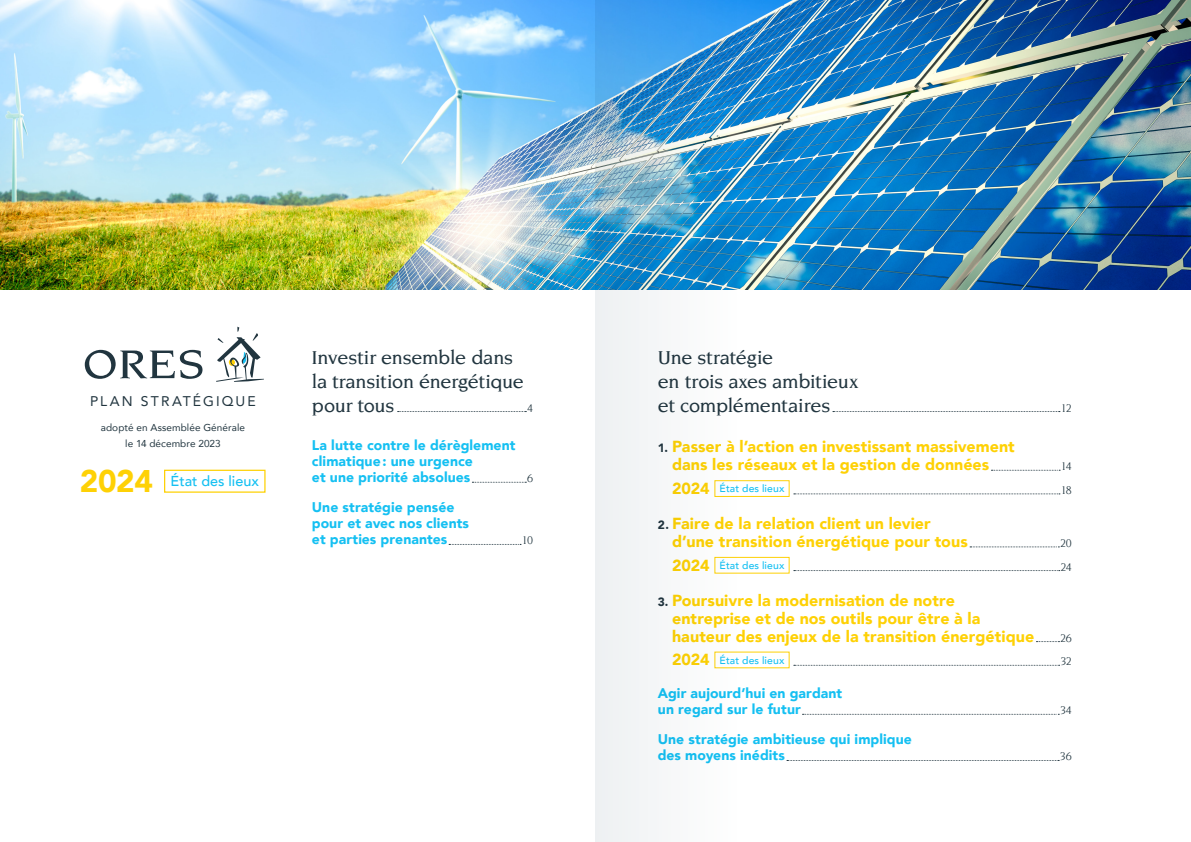
<style>
.page{position:relative;width:1191px;height:842px;background:#fff}
.page>*{position:absolute;margin:0;border:0;box-sizing:border-box;transform-origin:0 0}
.INTRO{font:900 31.3px "Avenir";color:#fed105}
.BODY_txt{font:500 20px/24px "Novarese Std";letter-spacing:-.015em;color:#21353f}
.TITRE_1{font:900 16px/18px "Avenir";letter-spacing:.005em;color:#fed105}
.INTRO-2{font:500 14.4px "Avenir";color:#15c0f2}
.TITRE_1-2{font:900 14px/16px "Avenir";letter-spacing:.005em;color:#15c0f2}
.BODY_txt-2{font:14px "Avenir";letter-spacing:.145em;color:#21353f}
.TITRE_1-3{font:12px "Novarese Std";letter-spacing:-.04em;color:#21353f}
.BODY_txt-3{font:12px "Novarese Std";color:#21353f}
.INTRO-3{font:500 10.4px "Avenir";letter-spacing:.01em;color:#15c0f2}
.BODY_txt-4{font:10px/16px "Avenir";letter-spacing:.005em;color:#21353f;text-align:center}
.s1{font-size:12px;color:#21353f}
</style>
<div class="page">
<svg style="left:85px;top:350px;width:117px;height:29px"></svg>
<svg style="left:216px;top:327px;width:48px;height:55px"></svg>
<svg style="left:397px;top:411px;width:129px;height:1px"></svg>
<svg style="left:472px;top:482px;width:54px;height:1px"></svg>
<svg style="left:449px;top:544px;width:72px;height:1px"></svg>
<svg style="left:833px;top:411px;width:227px;height:1px"></svg>
<svg style="left:991px;top:470px;width:69px;height:1px"></svg>
<svg style="left:794px;top:494px;width:266px;height:1px"></svg>
<svg style="left:970px;top:547px;width:89px;height:1px"></svg>
<svg style="left:794px;top:570px;width:265px;height:1px"></svg>
<svg style="left:1036px;top:641px;width:23px;height:1px"></svg>
<svg style="left:794px;top:665px;width:265px;height:1px"></svg>
<svg style="left:802px;top:714px;width:257px;height:1px"></svg>
<svg style="left:787px;top:760px;width:272px;height:1px"></svg>
<div style="left:714px;top:480px;width:75px;height:17px;border:1px solid #fed105"></div>
<div style="left:714px;top:557px;width:75px;height:17px;border:1px solid #fed105"></div>
<img style="left:0;top:0;width:1191px;height:289px">
<div style="left:164px;top:470px;width:101px;height:23px;border:1px solid #fed105"></div>
<svg style="left:595px;top:0;width:143px;height:842px;fill:#f2f4f5"></svg>
<p class="BODY_txt-2" style="left:90px;top:390px;width:167px">PLAN STRATÉGIQUE</p>
<p class="BODY_txt-4" style="left:101px;top:419px;width:146px">adopté en Assemblée Générale le 14 décembre 2023</p>
<p class="INTRO" style="left:80px;top:454px;width:75px">2024</p>
<p class="INTRO-2" style="left:171px;top:469px;width:90px">État des lieux</p>
<p class="BODY_txt" style="left:312px;top:345px;width:214px">Investir ensemble dans la transition énergétique pour tous</p>
<p class="BODY_txt-3" style="left:527px;top:401px;width:7px">4</p>
<p class="TITRE_1-2" style="left:312px;top:437px;width:205px">La lutte contre le dérèglement climatique: une urgence<br>et une priorité absolues</p>
<p class="TITRE_1-2" style="left:312px;top:499px;width:159px">Une stratégie pensée pour et avec nos clients et parties prenantes</p>
<p class="TITRE_1-3" style="left:527px;top:472px;width:7px">6</p>
<p class="TITRE_1-3" style="left:522px;top:534px;width:13px">10</p>
<p class="BODY_txt" style="left:658px;top:345px;width:202px">Une stratégie<br>en trois axes ambitieux et complémentaires</p>
<p class="TITRE_1" style="left:672px;top:437px;width:344px;text-indent:-14px"><span class="s1">1.</span> Passer à l’action en investissant massivement dans les réseaux et la gestion de données</p>
<p class="BODY_txt-3" style="left:1060px;top:401px;width:13px">12</p>
<p class="TITRE_1-3" style="left:1061px;top:460px;width:12px">14</p>
<p class="TITRE_1" style="left:672px;top:479px;width:39px">2024</p>
<p class="INTRO-3" style="left:719px;top:480px;width:66px">État des lieux</p>
<p class="TITRE_1-3" style="left:1060px;top:483px;width:13px">18</p>
<p class="TITRE_1" style="left:672px;top:514px;width:297px;text-indent:-14px"><span class="s1">2.</span> Faire de la relation client un levier d’une transition énergétique pour tous</p>
<p class="TITRE_1-3" style="left:1060px;top:536px;width:13px">20</p>
<p class="TITRE_1" style="left:672px;top:556px;width:39px">2024</p>
<p class="INTRO-3" style="left:719px;top:556px;width:66px">État des lieux</p>
<p class="TITRE_1-3" style="left:1060px;top:560px;width:13px">24</p>
<p class="TITRE_1" style="left:672px;top:591px;width:364px;text-indent:-14px"><span class="s1">3.</span> Poursuivre la modernisation de notre entreprise et de nos outils pour être à la hauteur des enjeux de la transition énergétique</p>
<p class="TITRE_1-3" style="left:1060px;top:631px;width:13px">26</p>
<p class="TITRE_1" style="left:672px;top:650px;width:39px">2024</p>
<p class="INTRO-3" style="left:719px;top:651px;width:66px">État des lieux</p>
<p class="TITRE_1-3" style="left:1060px;top:655px;width:13px">32</p>
<p class="TITRE_1-2" style="left:658px;top:685px;width:186px">Agir aujourd’hui en gardant un regard sur le futur</p>
<p class="TITRE_1-3" style="left:1060px;top:704px;width:13px">34</p>
<p class="TITRE_1-2" style="left:658px;top:731px;width:255px">Une stratégie ambitieuse qui implique des moyens inédits</p>
<p class="TITRE_1-3" style="left:1060px;top:750px;width:13px">36</p>
</div>
